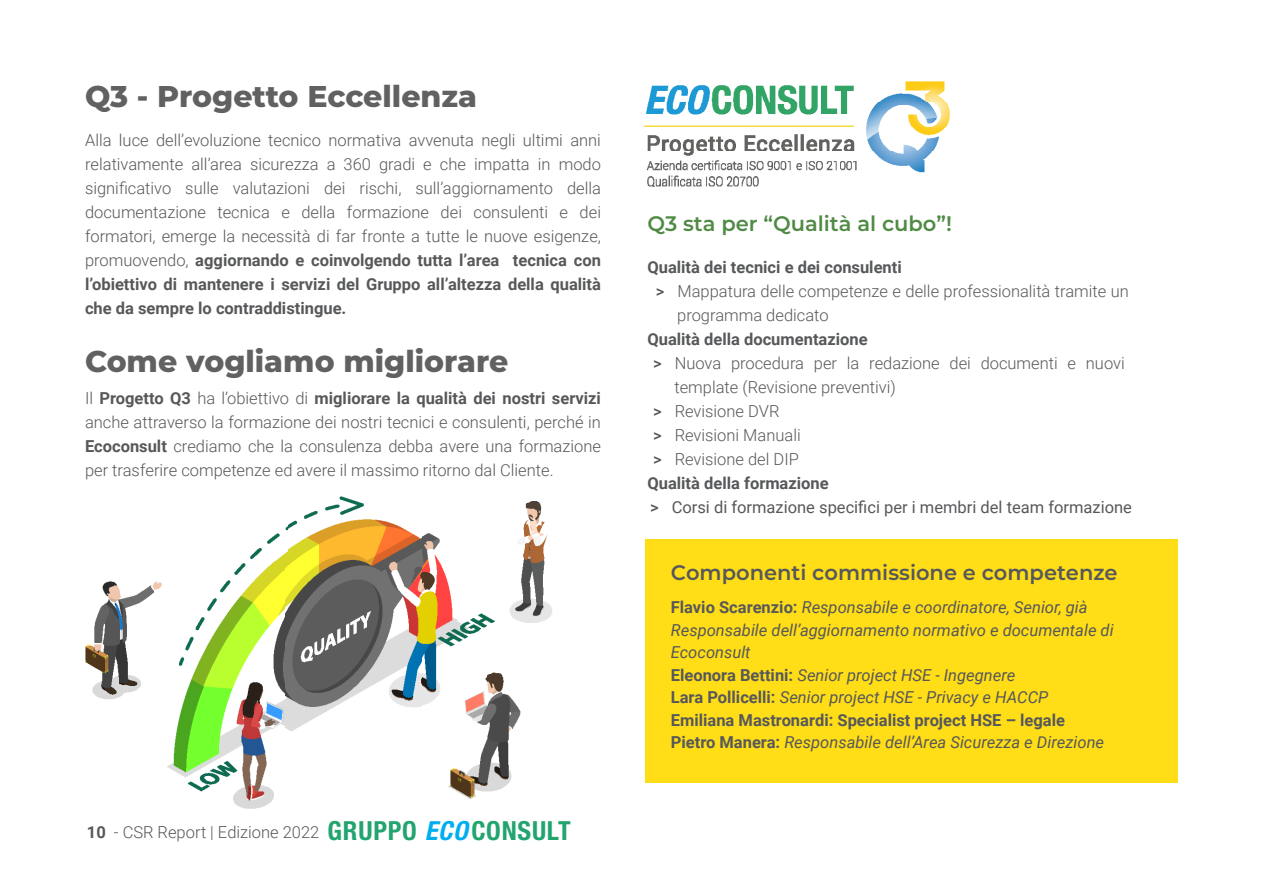
<style>
.page{position:relative;width:1263px;height:893px;background:#fff}
.page>*{position:absolute;margin:0;border:0;box-sizing:border-box;transform-origin:0 0}
.t1{font:800 30px "Montserrat";color:#616161}
.t2{font:600 21px "Montserrat";color:#57585a}
.t3{font:600 21px "Montserrat";color:#508b45}
.t4{font:300 16.5px/24px "Roboto";color:#57585a;text-align:justify}
.t5{font:italic 16.5px/22.5px "Roboto";color:#57585a}
.t6{font:700 16.5px "Roboto";color:#57585a}
.t7{font:16.5px "Roboto";color:#57585a}
.s1{font-weight:700}
.s2{font-family:"Helvetica Neue LT";font-weight:700;font-stretch:condensed;font-size:26.25px;color:#22a46f}
.s3{font-family:"Helvetica Neue LT";font-weight:700;font-style:italic;font-stretch:condensed;font-size:26.25px;color:#00aeef}
.s4{font-weight:500}
.s5{font-weight:700;font-style:normal}
</style>
<div class="page">
<img style="left:153px;top:560px;width:133px;height:249px">
<img style="left:421px;top:501px;width:131px;height:298px">
<img style="left:85px;top:581px;width:68px;height:118px">
<img style="left:286px;top:496px;width:135px;height:235px">
<img style="left:250px;top:496px;width:37px;height:64px">
<img style="left:643px;top:81px;width:307px;height:105px">
<div style="left:645px;top:539px;width:533px;height:243px;background:#ffdd17"></div>
<p class="t1" style="left:85px;top:74px;width:393px">Q3 - Progetto Eccellenza</p>
<p class="t4" style="left:85px;top:127px;width:517px">Alla luce dell’evoluzione tecnico normativa avvenuta negli ultimi anni relativamente all’area sicurezza a 360 gradi e che impatta in modo significativo sulle valutazioni dei rischi, sull’aggiornamento della documentazione tecnica e della formazione dei consulenti e dei formatori, emerge la necessità di far fronte a tutte le nuove esigenze, promuovendo, <span class="s1">aggiornando e coinvolgendo tutta l’area tecnica con l’obiettivo di mantenere i servizi del Gruppo all’altezza della qualità che da sempre lo contraddistingue.</span></p>
<p class="t1" style="left:85px;top:339px;width:425px">Come vogliamo migliorare</p>
<p class="t4" style="left:85px;top:385px;width:517px">Il <span class="s1">Progetto Q3</span> ha l’obiettivo di <span class="s1">migliorare la qualità dei nostri servizi </span>anche attraverso la formazione dei nostri tecnici e consulenti, perché in <span class="s1">Ecoconsult</span> crediamo che la consulenza debba avere una formazione per trasferire competenze ed avere il massimo ritorno dal Cliente.</p>
<p class="t4" style="left:87px;top:820px;width:485px"><span class="s1">10</span> - CSR Report | Edizione 2022 <span class="s2">GRUPPO</span> <span class="s3">ECO</span><span class="s2">CONSULT</span></p>
<p class="t3" style="left:647px;top:208px;width:306px">Q3 sta per “Qualità al cubo”!</p>
<p class="t6" style="left:647px;top:255px;width:256px">Qualità dei tecnici e dei consulenti</p>
<p class="t4" style="left:677px;top:278px;width:453px;text-indent:-21px"><span class="s4">&gt;</span> Mappatura delle competenze e delle professionalità tramite un programma dedicato</p>
<p class="t6" style="left:647px;top:327px;width:222px">Qualità della documentazione</p>
<p class="t4" style="left:674px;top:350px;width:452px;text-indent:-21px"><span class="s4">&gt;</span> Nuova procedura per la redazione dei documenti e nuovi template (Revisione preventivi)</p>
<p class="t4" style="left:653px;top:398px;width:128px"><span class="s4">&gt;</span> Revisione DVR</p>
<p class="t4" style="left:653px;top:422px;width:149px"><span class="s4">&gt;</span> Revisioni Manuali</p>
<p class="t4" style="left:653px;top:446px;width:147px"><span class="s4">&gt;</span> Revisione del DIP</p>
<p class="t6" style="left:647px;top:471px;width:183px">Qualità della formazione</p>
<p class="t7" style="left:650px;top:495px;width:483px"><span class="s4">&gt;</span> Corsi di formazione specifici per i membri del team formazione</p>
<p class="t2" style="left:671px;top:558px;width:448px">Componenti commissione e competenze</p>
<p class="t5" style="left:671px;top:596px;width:444px"><span class="s5">Flavio Scarenzio:</span> Responsabile e coordinatore, Senior, già<br>Responsabile dell’aggiornamento normativo e documentale di<br>Ecoconsult</p>
<p class="t5" style="left:671px;top:663px;width:346px"><span class="s5">Eleonora Bettini:</span> Senior project HSE - Ingegnere</p>
<p class="t5" style="left:671px;top:686px;width:379px"><span class="s5">Lara Pollicelli:</span> Senior project HSE - Privacy e HACCP</p>
<p class="t6" style="left:671px;top:708px;width:396px">Emiliana Mastronardi: Specialist project HSE – legale</p>
<p class="t5" style="left:671px;top:731px;width:435px"><span class="s5">Pietro Manera:</span> Responsabile dell’Area Sicurezza e Direzione</p>
</div>
